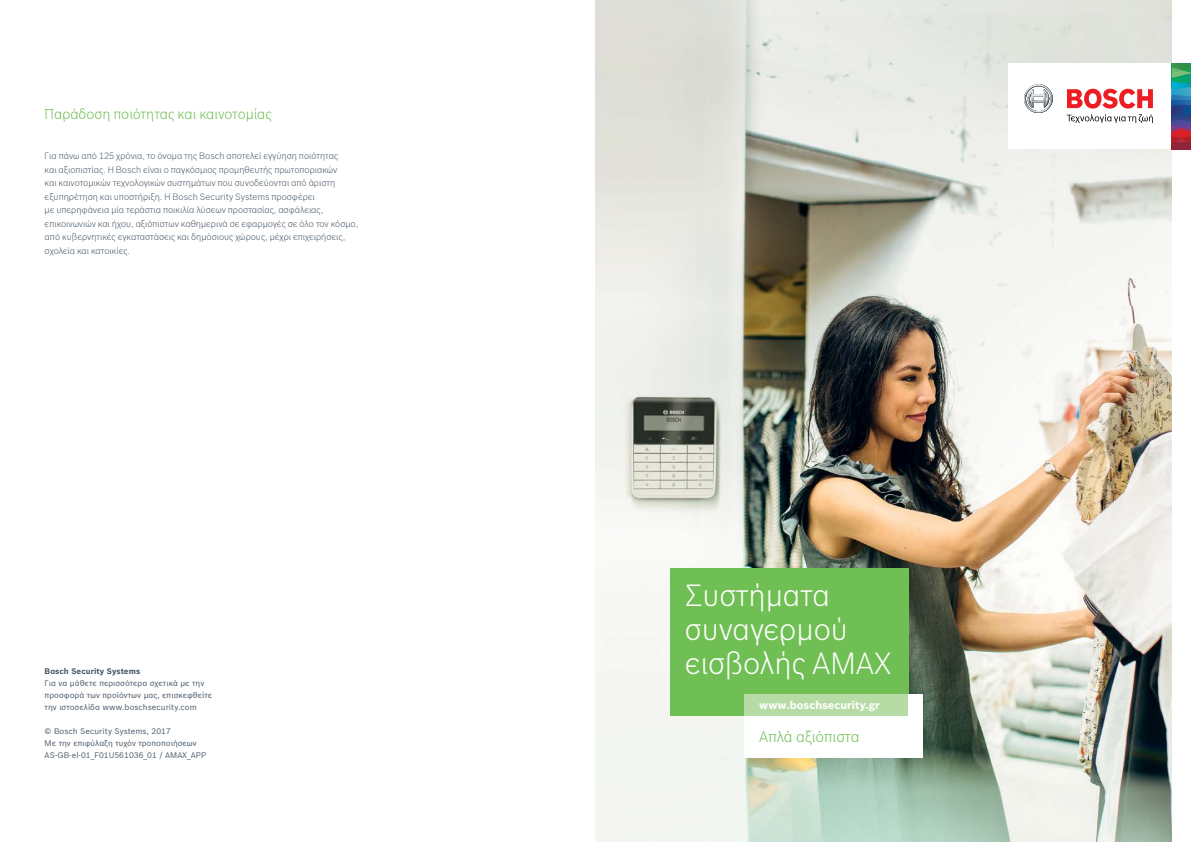
<style>
.page{position:relative;width:1191px;height:842px;background:#fff}
.page>*{position:absolute;margin:0;border:0;box-sizing:border-box;transform-origin:0 0}
.t1{font:300 30px/34px "Bosch Sans";color:#fff}
.t2{font:300 15px "Bosch Sans";color:#70bf54}
.t3{font:300 14px "Bosch Sans";color:#70bf54}
.t4{font:700 11px "Bosch Sans";color:#fff}
.t5{font:300 9px/13.5px "Bosch Sans";color:#475765}
.t6{font:8px/12px "Bosch Sans";letter-spacing:.005em;color:#475765}
.t7{font:700 8px "Bosch Sans";letter-spacing:.005em;color:#475765}
</style>
<div class="page">
<img style="left:595px;top:0;width:577px;height:842px">
<div style="left:1008px;top:63px;width:182px;height:86px;background:#fff"></div>
<svg style="left:1171px;top:63px;width:20px;height:86px;background:#4c657a"></svg>
<svg style="left:1024px;top:84px;width:29px;height:29px"></svg>
<svg style="left:1066px;top:89px;width:87px;height:34px"></svg>
<div style="left:670px;top:568px;width:238px;height:148px;background:#70bf54"></div>
<div style="left:744px;top:695px;width:179px;height:63px;background:#fff"></div>
<div style="left:744px;top:695px;width:164px;height:21px;background:#b7dba4"></div>
<h3 class="t3" style="left:45px;top:104px;width:229px">Παράδοση ποιότητας και καινοτομίας</h3>
<p class="t5" style="left:45px;top:149px;width:315px">Για πάνω από 125 χρόνια, το όνομα της Bosch αποτελεί εγγύηση ποιότητας<br>και αξιοπιστίας. Η Bosch είναι ο παγκόσμιος προμηθευτής πρωτοποριακών<br>και καινοτομικών τεχνολογικών συστημάτων που συνοδεύονται από άριστη εξυπηρέτηση και υποστήριξη. Η Bosch Security Systems προσφέρει<br>µε υπερηφάνεια µία τεράστια ποικιλία λύσεων προστασίας, ασφάλειας, επικοινωνιών και ήχου, αξιόπιστων καθημερινά σε εφαρμογές σε όλο τον κόσμο, από κυβερνητικές εγκαταστάσεις και δημόσιους χώρους, μέχρι επιχειρήσεις, σχολεία και κατοικίες.</p>
<p class="t7" style="left:45px;top:665px;width:97px">Bosch Security Systems</p>
<p class="t6" style="left:45px;top:676px;width:169px">Για να μάθετε περισσότερα σχετικά με την προσφορά των προϊόντων μας, επισκεφθείτε την ιστοσελίδα www.boschsecurity.com</p>
<p class="t6" style="left:45px;top:724px;width:163px">© Bosch Security Systems, 2017<br>Με την επιφύλαξη τυχόν τροποποιήσεων<br>AS-GB-el-01_F01U561036_01 / AMAX_APP</p>
<h1 class="t1" style="left:685px;top:577px;width:208px">Συστήματα συναγερμού εισβολής ΑΜΑΧ</h1>
<p class="t4" style="left:759px;top:697px;width:122px">www.boschsecurity.gr</p>
<h2 class="t2" style="left:759px;top:726px;width:102px">Απλά αξιόπιστα</h2>
</div>
